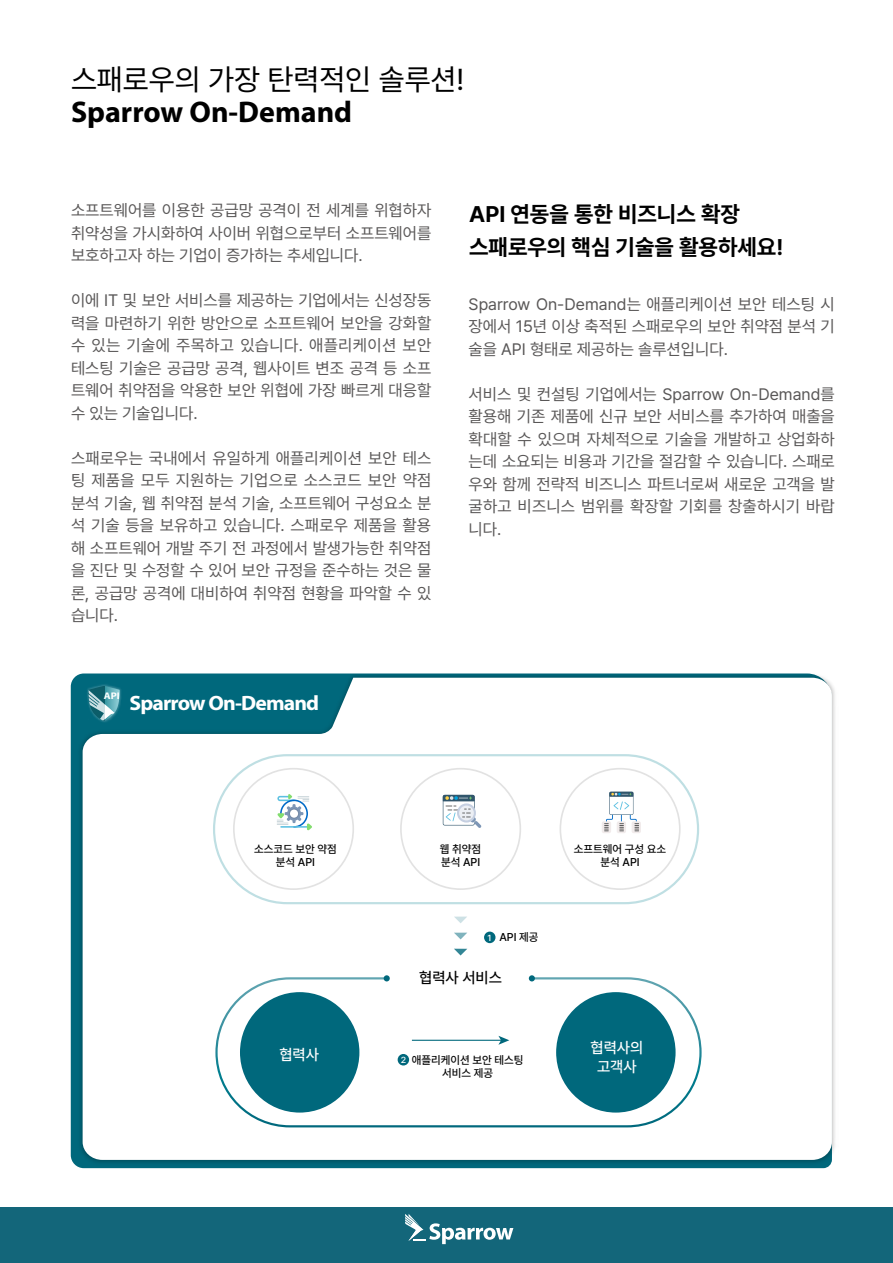
<style>
.page{position:relative;width:893px;height:1263px;background:#fff}
.page>*{position:absolute;margin:0;border:0;box-sizing:border-box;transform-origin:0 0}
.t1{font:700 30px "Myriad Pro";color:#000}
.t2{font:30px "Pretendard";color:#000}
.t3{font:700 22.5px/33px "Pretendard";color:#000}
.t4{font:700 20.85px "Myriad Pro";letter-spacing:-.04em;color:#fff;scale:1.04 1}
.t5{font:16.5px/22.5px "Pretendard";color:#595757;text-align:justify}
.t6{font:500 15.3px/18.5px "Pretendard";color:#fff;text-align:center}
.t7{font:500 15.3px "Pretendard";color:#000}
.t8{font:500 11.25px/13.5px "Pretendard";color:#000;text-align:center}
.t9{font:500 8.7px "Pretendard";color:#fff;scale:1.04 1}
.s1{font-size:8.7px;color:#fff}
</style>
<div class="page">
<div style="left:0;top:1208px;width:893px;height:55px;background:#13667a"></div>
<svg style="left:405px;top:1214px;width:108px;height:30px"></svg>
<img style="left:76px;top:673px;width:759px;height:493px">
<svg style="left:83px;top:678px;width:749px;height:482px"></svg>
<img style="left:86px;top:684px;width:35px;height:38px">
<div style="left:484px;top:931px;width:11px;height:12px;background:#00687c;border-radius:50%"></div>
<div style="left:398px;top:1054px;width:11px;height:11px;background:#00687c;border-radius:50%"></div>
<div style="left:240px;top:992px;width:119px;height:120px;background:#00687c;border-radius:50%"></div>
<div style="left:556px;top:992px;width:120px;height:120px;background:#00687c;border-radius:50%"></div>
<svg style="left:443px;top:795px;width:38px;height:33px"></svg>
<div style="left:400px;top:768px;width:121px;height:122px;border:2px solid #e2e2e2;border-radius:50%"></div>
<svg style="left:602px;top:792px;width:39px;height:41px"></svg>
<div style="left:559px;top:768px;width:122px;height:122px;border:2px solid #e2e2e2;border-radius:50%"></div>
<div style="left:233px;top:768px;width:121px;height:122px;border:2px solid #e2e2e2;border-radius:50%"></div>
<svg style="left:277px;top:794px;width:35px;height:36px"></svg>
<hr style="left:412px;top:1040px;width:90px;height:1px;background:#00687c">
<svg style="left:498px;top:1036px;width:11px;height:9px"></svg>
<svg style="left:454px;top:949px;width:13px;height:6px"></svg>
<svg style="left:454px;top:933px;width:13px;height:6px"></svg>
<svg style="left:454px;top:916px;width:13px;height:7px"></svg>
<div style="left:213px;top:754px;width:486px;height:150px;border:2px solid #bfdfe3;border-radius:74px"></div>
<div style="left:215px;top:977px;width:487px;height:150px;border:2px solid #fff;border-radius:74px"></div>
<svg style="left:384px;top:975px;width:6px;height:6px"></svg>
<svg style="left:529px;top:975px;width:6px;height:6px"></svg>
<svg style="left:88px;top:686px;width:32px;height:35px"></svg>
<h1 class="t2" style="left:71px;top:58px;width:395px">스패로우의 가장 탄력적인 솔루션!</h1>
<h1 class="t1" style="left:71px;top:93px;width:283px">Sparrow On-Demand</h1>
<p class="t5" style="left:71px;top:199px;width:362px">소프트웨어를 이용한 공급망 공격이 전 세계를 위협하자 취약성을 가시화하여 사이버 위협으로부터 소프트웨어를 보호하고자 하는 기업이 증가하는 추세입니다.</p>
<p class="t5" style="left:71px;top:289px;width:362px">이에 IT 및 보안 서비스를 제공하는 기업에서는 신성장동 력을 마련하기 위한 방안으로 소프트웨어 보안을 강화할 수 있는 기술에 주목하고 있습니다. 애플리케이션 보안 테스팅 기술은 공급망 공격, 웹사이트 변조 공격 등 소프 트웨어 취약점을 악용한 보안 위협에 가장 빠르게 대응할 수 있는 기술입니다.</p>
<p class="t5" style="left:71px;top:446px;width:362px">스패로우는 국내에서 유일하게 애플리케이션 보안 테스 팅 제품을 모두 지원하는 기업으로 소스코드 보안 약점 분석 기술, 웹 취약점 분석 기술, 소프트웨어 구성요소 분 석 기술 등을 보유하고 있습니다. 스패로우 제품을 활용 해 소프트웨어 개발 주기 전 과정에서 발생가능한 취약점 을 진단 및 수정할 수 있어 보안 규정을 준수하는 것은 물 론, 공급망 공격에 대비하여 취약점 현황을 파악할 수 있 습니다.</p>
<p class="t4" style="left:130px;top:690px;width:184px">Sparrow On-Demand</p>
<h2 class="t3" style="left:469px;top:197px;width:316px">API 연동을 통한 비즈니스 확장 스패로우의 핵심 기술을 활용하세요!</h2>
<p class="t5" style="left:469px;top:292px;width:368px">Sparrow On-Demand는 애플리케이션 보안 테스팅 시 장에서 15년 이상 축적된 스패로우의 보안 취약점 분석 기 술을 API 형태로 제공하는 솔루션입니다.</p>
<p class="t5" style="left:469px;top:382px;width:368px">서비스 및 컨설팅 기업에서는 Sparrow On-Demand를 활용해 기존 제품에 신규 보안 서비스를 추가하여 매출을 확대할 수 있으며 자체적으로 기술을 개발하고 상업화하 는데 소요되는 비용과 기간을 절감할 수 있습니다. 스패로 우와 함께 전략적 비즈니스 파트너로써 새로운 고객을 발 굴하고 비즈니스 범위를 확장할 기회를 창출하시기 바랍 니다.</p>
<p class="t8" style="left:254px;top:841px;width:84px">소스코드 보안 약점 분석 API</p>
<p class="t8" style="left:440px;top:841px;width:43px;text-align:left">웹 취약점 분석 API</p>
<p class="t8" style="left:574px;top:841px;width:94px">소프트웨어 구성 요소 분석 API</p>
<p class="t8" style="left:488px;top:930px;width:52px"><span class="s1">1</span> API 제공</p>
<p class="t7" style="left:419px;top:966px;width:84px">협력사 서비스</p>
<p class="t6" style="left:279px;top:1045px;width:41px">협력사</p>
<p class="t6" style="left:590px;top:1038px;width:54px">협력사의 고객사</p>
<p class="t8" style="left:412px;top:1053px;width:113px">애플리케이션 보안 테스팅 서비스 제공</p>
<p class="t9" style="left:401px;top:1053px;width:7px">2</p>
</div>
